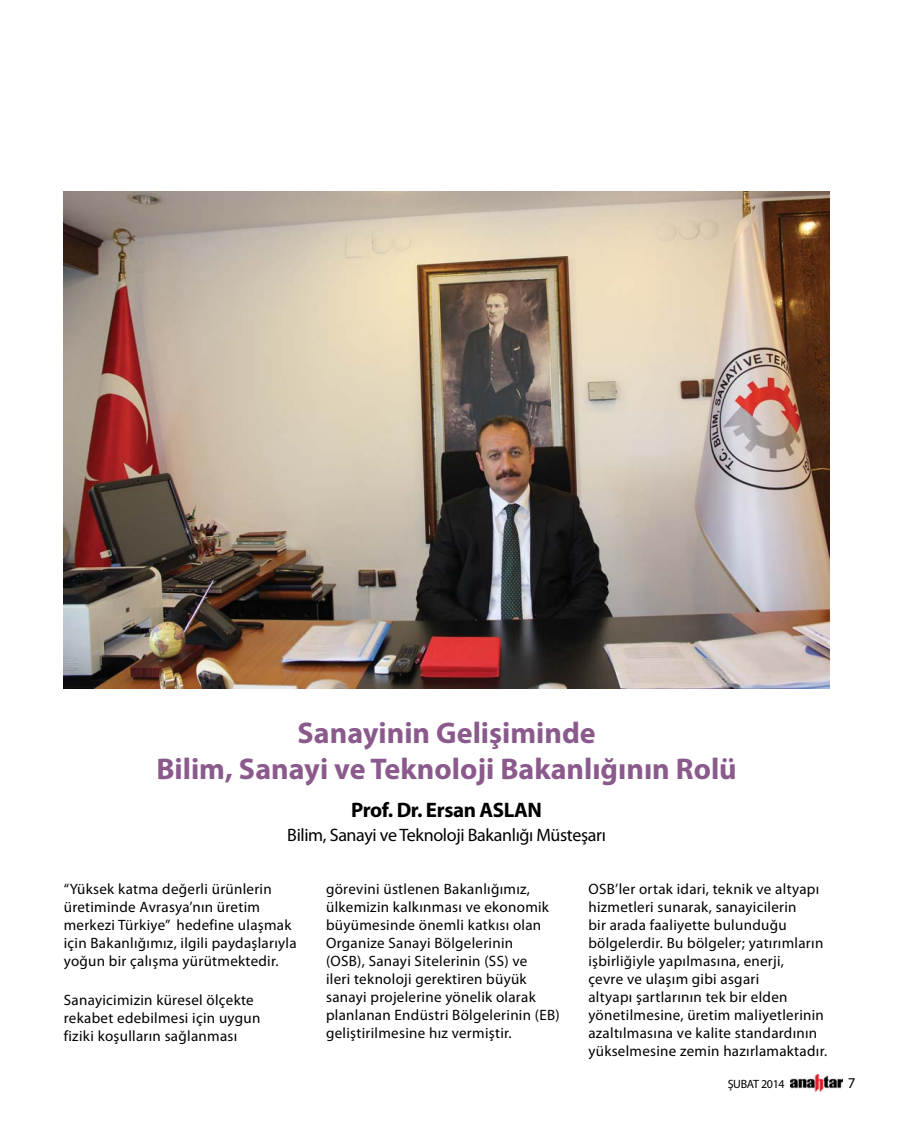
<style>
.page{position:relative;width:906px;height:1132px;background:#fff}
.page>*{position:absolute;margin:0;border:0;box-sizing:border-box;transform-origin:0 0}
.t1{font:700 30px/36px "Myriad Pro";color:#8b5a8c;text-align:center}
.t2{font:700 21px "Myriad Pro";letter-spacing:-.02em;color:#000}
.t3{font:18px "Myriad Pro";letter-spacing:-.02em;color:#000}
.t4{font:15px/18px "Myriad Pro";letter-spacing:.02em;color:#000}
.t5{font:12px "Myriad Pro";letter-spacing:-.025em;color:#000}
</style>
<div class="page">
<img style="left:790px;top:1074px;width:52px;height:17px">
<img style="left:64px;top:191px;width:765px;height:497px">
<h1 class="t1" style="left:156px;top:717px;width:582px">Sanayinin Gelişiminde<br>Bilim, Sanayi ve Teknoloji Bakanlığının Rolü</h1>
<h2 class="t2" style="left:351px;top:802px;width:192px">Prof. Dr. Ersan ASLAN</h2>
<p class="t3" style="left:287px;top:827px;width:320px">Bilim, Sanayi ve Teknoloji Bakanlığı Müsteşarı</p>
<p class="t4" style="left:326px;top:881px;width:235px">görevini üstlenen Bakanlığımız, ülkemizin kalkınması ve ekonomik büyümesinde önemli katkısı olan Organize Sanayi Bölgelerinin<br>(OSB), Sanayi Sitelerinin (SS) ve<br>ileri teknoloji gerektiren büyük sanayi projelerine yönelik olarak planlanan Endüstri Bölgelerinin (EB) geliştirilmesine hız vermiştir.</p>
<p class="t4" style="left:588px;top:881px;width:240px">OSB’ler ortak idari, teknik ve altyapı hizmetleri sunarak, sanayicilerin<br>bir arada faaliyette bulunduğu bölgelerdir. Bu bölgeler; yatırımların işbirliğiyle yapılmasına, enerji,<br>çevre ve ulaşım gibi asgari<br>altyapı şartlarının tek bir elden yönetilmesine, üretim maliyetlerinin azaltılmasına ve kalite standardının yükselmesine zemin hazırlamaktadır.</p>
<p class="t4" style="left:64px;top:881px;width:234px">“Yüksek katma değerli ürünlerin üretiminde Avrasya’nın üretim merkezi Türkiye” hedefine ulaşmak için Bakanlığımız, ilgili paydaşlarıyla yoğun bir çalışma yürütmektedir.</p>
<p class="t4" style="left:64px;top:991px;width:198px">Sanayicimizin küresel ölçekte rekabet edebilmesi için uygun fiziki koşulların sağlanması</p>
<p class="t5" style="left:727px;top:1078px;width:59px">ŞUBAT 2014</p>
<p class="t4" style="left:848px;top:1074px;width:9px">7</p>
</div>
